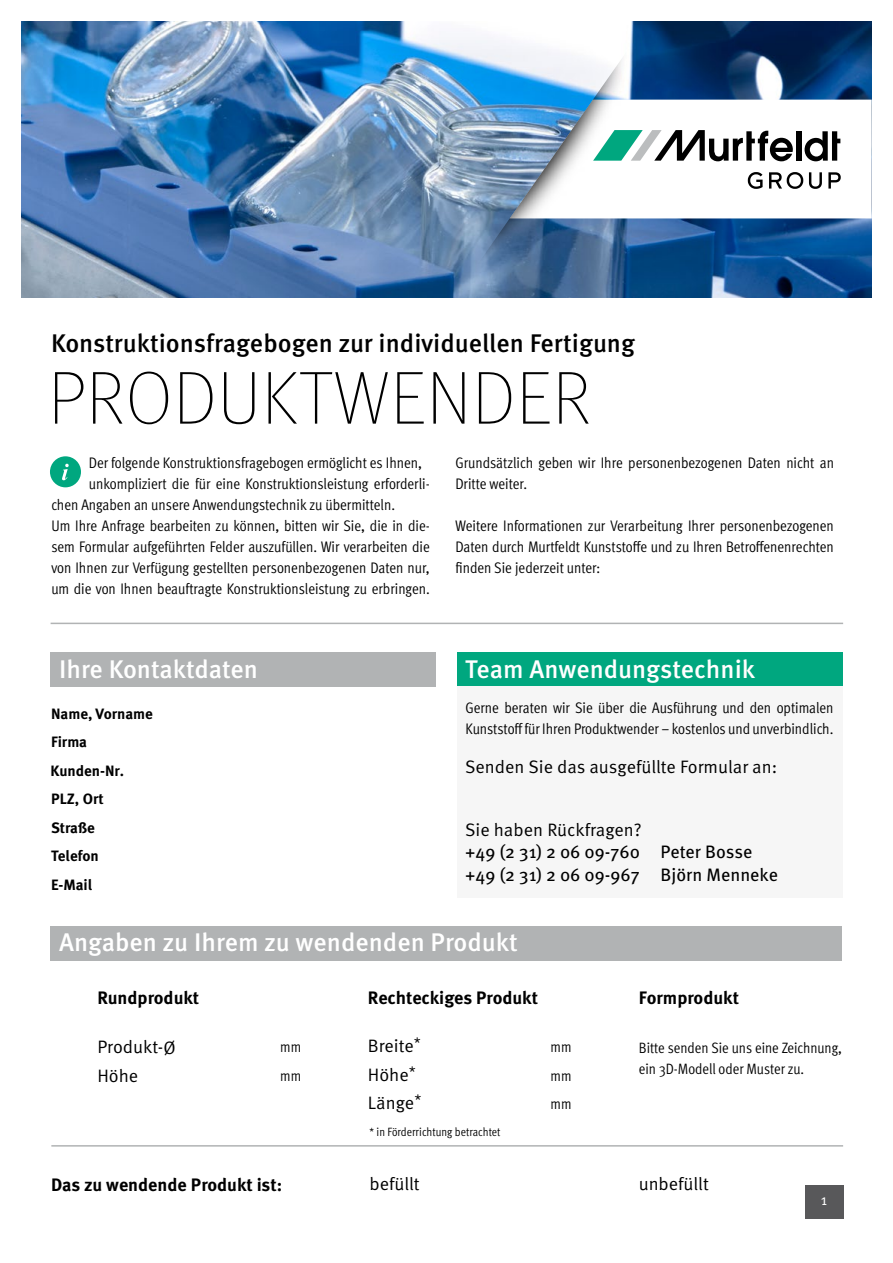
<style>
.page{position:relative;width:893px;height:1263px;background:#fff}
.page>*{position:absolute;margin:0;border:0;box-sizing:border-box;transform-origin:0 0}
.t1{font:100 75px "Meta Pro";letter-spacing:.01em;color:#000}
.t2{font:500 25.5px "Meta Pro";color:#fff}
.t3{font:500 25.5px "Meta Pro";color:#000}
.t4{font:18px/28.5px "Meta Pro Norm";color:#000}
.t5{font:700 18px "Meta Pro";color:#000}
.t6{font:18px/22.5px "Meta Pro";color:#000}
.t7{font:15.3px/21px "Meta Pro Cond Norm";color:#000}
.t8{font:15px/21px "Meta Pro Cond Norm";color:#000}
.t9{font:700 15px/28.5px "Meta Pro";color:#000}
.t10{font:15px "Meta Pro Norm";color:#fff}
.t11{font:12px "Meta Pro Cond Norm";letter-spacing:.005em;color:#000}
</style>
<div class="page">
<div style="left:51px;top:653px;width:385px;height:34px;background:#b1b3b4"></div>
<div style="left:457px;top:653px;width:385px;height:34px;background:#00a77f"></div>
<div style="left:457px;top:687px;width:385px;height:211px;background:#f6f6f6"></div>
<img style="left:21px;top:21px;width:851px;height:277px">
<div style="left:51px;top:926px;width:791px;height:34px;background:#b1b3b4"></div>
<div style="left:50px;top:456px;width:31px;height:31px;background:#00a77f;border-radius:50%"></div>
<svg style="left:62px;top:464px;width:7px;height:16px"></svg>
<hr style="left:51px;top:623px;width:792px;height:1px;background:#b1b3b4">
<hr style="left:51px;top:1145px;width:792px;height:1px;background:#b1b3b4">
<div style="left:805px;top:1185px;width:38px;height:34px;background:#58585a"></div>
<svg style="left:457px;top:21px;width:170px;height:246px"></svg>
<svg style="left:457px;top:33px;width:415px;height:216px"></svg>
<h2 class="t3" style="left:51px;top:323px;width:585px">Konstruktionsfragebogen zur individuellen Fertigung</h2>
<h1 class="t1" style="left:48px;top:346px;width:544px">PRODUKTWENDER</h1>
<p class="t7" style="left:89px;top:451px;width:335px">Der folgende Konstruktionsfragebogen ermöglicht es Ihnen,</p>
<p class="t7" style="left:89px;top:473px;width:343px">unkompliziert die für eine Konstruktionsleistung erforderli-</p>
<p class="t7" style="left:51px;top:493px;width:345px">chen Angaben an unsere Anwendungstechnik zu übermitteln.</p>
<p class="t7" style="left:51px;top:514px;width:380px">Um Ihre Anfrage bearbeiten zu können, bitten wir Sie, die in die-</p>
<p class="t7" style="left:51px;top:535px;width:380px">sem Formular aufgeführten Felder auszufüllen. Wir verarbeiten die</p>
<p class="t7" style="left:51px;top:556px;width:380px">von Ihnen zur Verfügung gestellten personenbezogenen Daten nur,</p>
<p class="t7" style="left:51px;top:578px;width:380px">um die von Ihnen beauftragte Konstruktionsleistung zu erbringen.</p>
<p class="t7" style="left:455px;top:452px;width:380px">Grundsätzlich geben wir Ihre personenbezogenen Daten nicht an<br>Dritte weiter.</p>
<p class="t7" style="left:455px;top:515px;width:380px;text-align:justify">Weitere Informationen zur Verarbeitung Ihrer personenbezogenen Daten durch Murtfeldt Kunststoffe und zu Ihren Betroffenenrechten finden Sie jederzeit unter:</p>
<h2 class="t2" style="left:59px;top:649px;width:200px">Ihre Kontaktdaten</h2>
<h2 class="t2" style="left:465px;top:649px;width:291px">Team Anwendungstechnik</h2>
<p class="t7" style="left:466px;top:696px;width:369px">Gerne beraten wir Sie über die Ausführung und den optimalen<br>Kunststoff für Ihren Produktwender – kostenlos und unverbindlich.</p>
<p class="t9" style="left:51px;top:698px;width:104px">Name, Vorname<br>Firma<br>Kunden-Nr.<br>PLZ, Ort<br>Straße<br>Telefon<br>E-Mail</p>
<p class="t4" style="left:465px;top:752px;width:314px">Senden Sie das ausgefüllte Formular an:</p>
<p class="t4" style="left:465px;top:814px;width:178px">Sie haben Rückfragen?</p>
<p class="t6" style="left:465px;top:840px;width:314px">+49 (2 31) 2 06 09-760 Peter Bosse +49 (2 31) 2 06 09-967 Björn Menneke</p>
<h2 class="t2" style="left:59px;top:922px;width:460px">Angaben zu Ihrem zu wendenden Produkt</h2>
<p class="t5" style="left:97px;top:984px;width:103px">Rundprodukt</p>
<p class="t5" style="left:368px;top:984px;width:172px">Rechteckiges Produkt</p>
<p class="t5" style="left:639px;top:984px;width:102px">Formprodukt</p>
<p class="t4" style="left:97px;top:1032px;width:80px">Produkt-Ø</p>
<p class="t4" style="left:368px;top:1030px;width:55px">Breite<sup>*</sup></p>
<p class="t8" style="left:639px;top:1036px;width:205px">Bitte senden Sie uns eine Zeichnung, ein 3D-Modell oder Muster zu.</p>
<p class="t8" style="left:280px;top:1035px;width:23px">mm</p>
<p class="t8" style="left:551px;top:1035px;width:23px">mm</p>
<p class="t8" style="left:280px;top:1064px;width:23px">mm</p>
<p class="t8" style="left:551px;top:1060px;width:23px;line-height:28.5px">mm mm</p>
<p class="t4" style="left:97px;top:1060px;width:42px">Höhe</p>
<p class="t4" style="left:368px;top:1059px;width:55px">Höhe<sup>*<br></sup>Länge<sup>*</sup></p>
<p class="t11" style="left:369px;top:1123px;width:133px">* in Förderrichtung betrachtet</p>
<p class="t5" style="left:51px;top:1170px;width:233px">Das zu wendende Produkt ist:</p>
<p class="t4" style="left:369px;top:1169px;width:52px">befüllt</p>
<p class="t4" style="left:639px;top:1169px;width:71px">unbefüllt</p>
<p class="t10" style="left:821px;top:1189px;width:8px">1</p>
</div>
